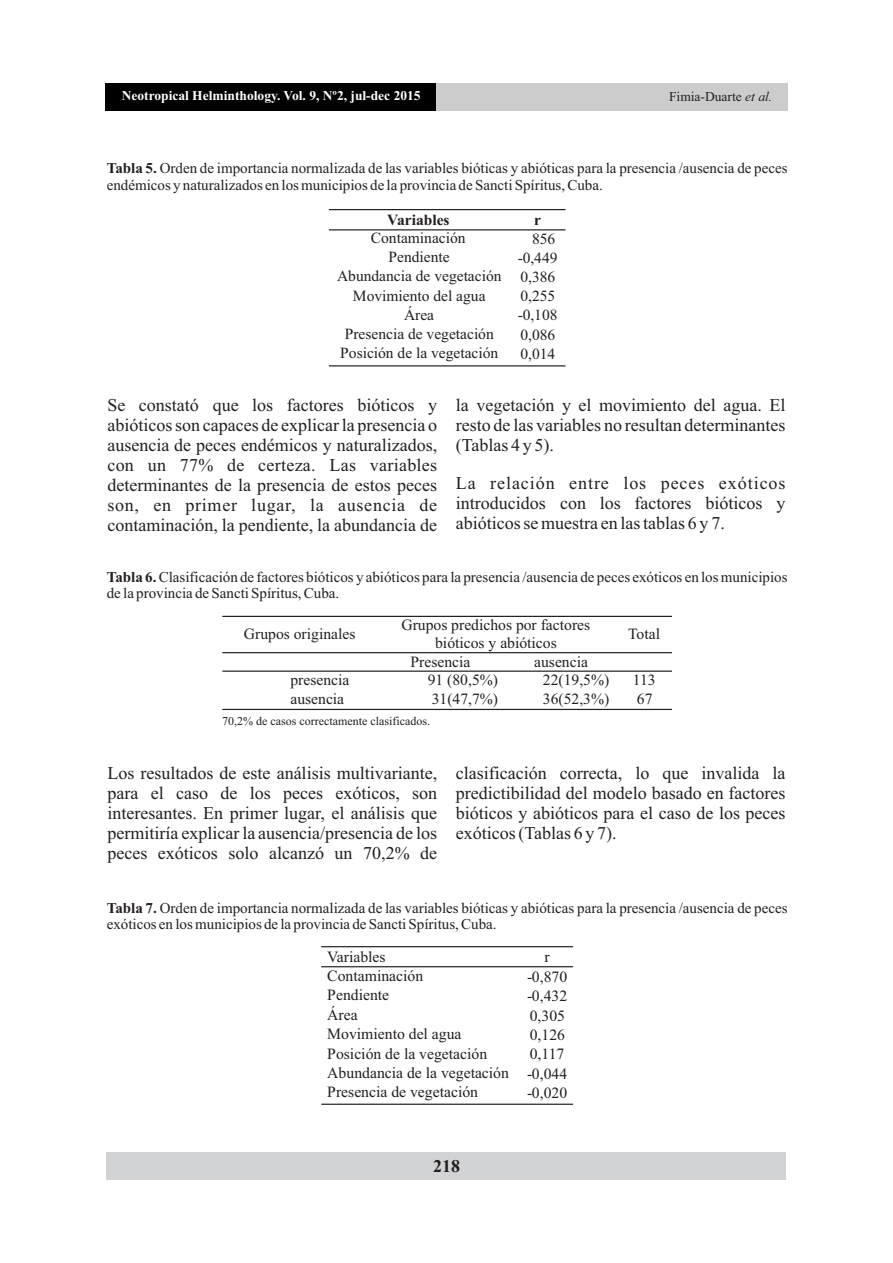
<style>
.page{position:relative;width:893px;height:1263px;background:#fff}
.page>*{position:absolute;margin:0;border:0;box-sizing:border-box;transform-origin:0 0}
.t1{font:18px/20px "Times New Roman";color:#231f20;text-align:justify}
.t2{font:700 18px "Times New Roman";color:#231f20}
.t3{font:15.75px/19px "Times New Roman";color:#231f20}
.t4{font:15.6px/17.9px "Times New Roman";color:#231f20;text-align:center}
.t5{font:15.45px "Times New Roman";color:#231f20}
.t6{font:700 15.45px "Times New Roman";color:#231f20}
.t7{font:15px/16.6px "Times New Roman";color:#231f20}
.t8{font:700 13.5px "Times New Roman";color:#fff}
.t9{font:13.5px "Times New Roman";color:#231f20}
.t10{font:12px "Times New Roman";color:#231f20}
.s1{font-style:italic}
.s2{font-weight:700}
</style>
<div class="page">
<div style="left:107px;top:1152px;width:679px;height:28px;background:#d1d3d4"></div>
<hr style="left:329px;top:209px;width:236px;height:1px;background:#231f20">
<hr style="left:329px;top:229px;width:236px;height:1px;background:#231f20">
<hr style="left:329px;top:365px;width:236px;height:1px;background:#231f20">
<hr style="left:222px;top:616px;width:450px;height:1px;background:#231f20">
<hr style="left:222px;top:652px;width:450px;height:1px;background:#231f20">
<hr style="left:222px;top:670px;width:450px;height:2px;background:#231f20">
<hr style="left:222px;top:709px;width:450px;height:1px;background:#231f20">
<hr style="left:321px;top:946px;width:252px;height:1px;background:#231f20">
<hr style="left:321px;top:966px;width:252px;height:1px;background:#231f20">
<hr style="left:321px;top:1103px;width:252px;height:2px;background:#231f20">
<div style="left:106px;top:83px;width:681px;height:28px;background:#ccc"></div>
<div style="left:106px;top:83px;width:330px;height:28px;background:#000"></div>
<p class="t8" style="left:122px;top:91px;width:300px">Neotropical Helminthology. Vol. 9, Nº2, jul-dec 2015</p>
<p class="t9" style="left:669px;top:92px;width:105px">Fimia-Duarte <span class="s1">et al.</span></p>
<p class="t7" style="left:107px;top:161px;width:682px"><span class="s2">Tabla 5.</span> Orden de importancia normalizada de las variables bióticas y abióticas para la presencia /ausencia de peces endémicos y naturalizados en los municipios de la provincia de Sancti Spíritus, Cuba.</p>
<p class="t6" style="left:387px;top:215px;width:64px">Variables</p>
<p class="t6" style="left:534px;top:215px;width:8px">r</p>
<p class="t5" style="left:371px;top:232px;width:96px">Contaminación</p>
<p class="t5" style="left:532px;top:233px;width:25px">856</p>
<p class="t5" style="left:388px;top:252px;width:63px">Pendiente</p>
<p class="t5" style="left:518px;top:252px;width:41px">-0,449</p>
<p class="t5" style="left:337px;top:271px;width:220px">Abundancia de vegetación 0,386</p>
<p class="t5" style="left:353px;top:290px;width:134px">Movimiento del agua</p>
<p class="t5" style="left:520px;top:291px;width:36px">0,255</p>
<p class="t5" style="left:404px;top:309px;width:32px">Área</p>
<p class="t5" style="left:518px;top:310px;width:41px">-0,108</p>
<p class="t5" style="left:345px;top:328px;width:150px">Presencia de vegetación</p>
<p class="t5" style="left:520px;top:329px;width:36px">0,086</p>
<p class="t5" style="left:340px;top:347px;width:160px">Posición de la vegetación</p>
<p class="t5" style="left:520px;top:348px;width:36px">0,014</p>
<p class="t1" style="left:107px;top:397px;width:331px">Se constató que los factores bióticos y abióticos son capaces de explicar la presencia o ausencia de peces endémicos y naturalizados, con un 77% de certeza. Las variables determinantes de la presencia de estos peces son, en primer lugar, la ausencia de contaminación, la pendiente, la abundancia de</p>
<p class="t1" style="left:456px;top:397px;width:331px">la vegetación y el movimiento del agua. El resto de las variables no resultan determinantes (Tablas 4 y 5).</p>
<p class="t1" style="left:456px;top:475px;width:331px">La relación entre los peces exóticos introducidos con los factores bióticos y abióticos se muestra en las tablas 6 y 7.</p>
<p class="t7" style="left:107px;top:570px;width:682px"><span class="s2">Tabla 6.</span> Clasificación de factores bióticos y abióticos para la presencia /ausencia de peces exóticos en los municipios de la provincia de Sancti Spíritus, Cuba.</p>
<p class="t4" style="left:244px;top:626px;width:113px">Grupos originales</p>
<p class="t4" style="left:401px;top:617px;width:190px">Grupos predichos por factores bióticos y abióticos</p>
<p class="t4" style="left:628px;top:626px;width:33px">Total</p>
<p class="t4" style="left:411px;top:654px;width:61px">Presencia</p>
<p class="t4" style="left:534px;top:654px;width:55px">ausencia</p>
<p class="t4" style="left:290px;top:673px;width:61px">presencia</p>
<p class="t4" style="left:428px;top:673px;width:72px">91 (80,5%)</p>
<p class="t4" style="left:543px;top:673px;width:68px">22(19,5%)</p>
<p class="t4" style="left:633px;top:673px;width:24px">113</p>
<p class="t4" style="left:290px;top:691px;width:55px">ausencia</p>
<p class="t4" style="left:432px;top:691px;width:68px">31(47,7%)</p>
<p class="t4" style="left:543px;top:691px;width:68px">36(52,3%)</p>
<p class="t4" style="left:637px;top:691px;width:17px">67</p>
<p class="t10" style="left:222px;top:717px;width:209px">70,2% de casos correctamente clasificados.</p>
<p class="t1" style="left:107px;top:765px;width:331px">Los resultados de este análisis multivariante, para el caso de los peces exóticos, son interesantes. En primer lugar, el análisis que permitiría explicar la ausencia/presencia de los peces exóticos solo alcanzó un 70,2% de</p>
<p class="t1" style="left:456px;top:765px;width:331px">clasificación correcta, lo que invalida la predictibilidad del modelo basado en factores bióticos y abióticos para el caso de los peces exóticos (Tablas 6 y 7).</p>
<p class="t7" style="left:107px;top:901px;width:682px"><span class="s2">Tabla 7.</span> Orden de importancia normalizada de las variables bióticas y abióticas para la presencia /ausencia de peces exóticos en los municipios de la provincia de Sancti Spíritus, Cuba.</p>
<p class="t3" style="left:327px;top:949px;width:60px">Variables</p>
<p class="t3" style="left:545px;top:949px;width:7px">r</p>
<p class="t3" style="left:327px;top:968px;width:97px">Contaminación</p>
<p class="t3" style="left:527px;top:968px;width:42px">-0,870</p>
<p class="t3" style="left:327px;top:987px;width:63px">Pendiente</p>
<p class="t3" style="left:527px;top:988px;width:42px">-0,432</p>
<p class="t3" style="left:327px;top:1006px;width:32px">Área</p>
<p class="t3" style="left:530px;top:1007px;width:37px">0,305</p>
<p class="t3" style="left:327px;top:1026px;width:136px">Movimiento del agua</p>
<p class="t3" style="left:530px;top:1027px;width:37px">0,126</p>
<p class="t3" style="left:327px;top:1045px;width:161px">Posición de la vegetación</p>
<p class="t3" style="left:327px;top:1046px;width:241px;text-indent:202px">0,117<br>Abundancia de la vegetación -0,044<br>Presencia de vegetación</p>
<p class="t3" style="left:527px;top:1085px;width:42px">-0,020</p>
<p class="t2" style="left:433px;top:1160px;width:28px">218</p>
</div>
